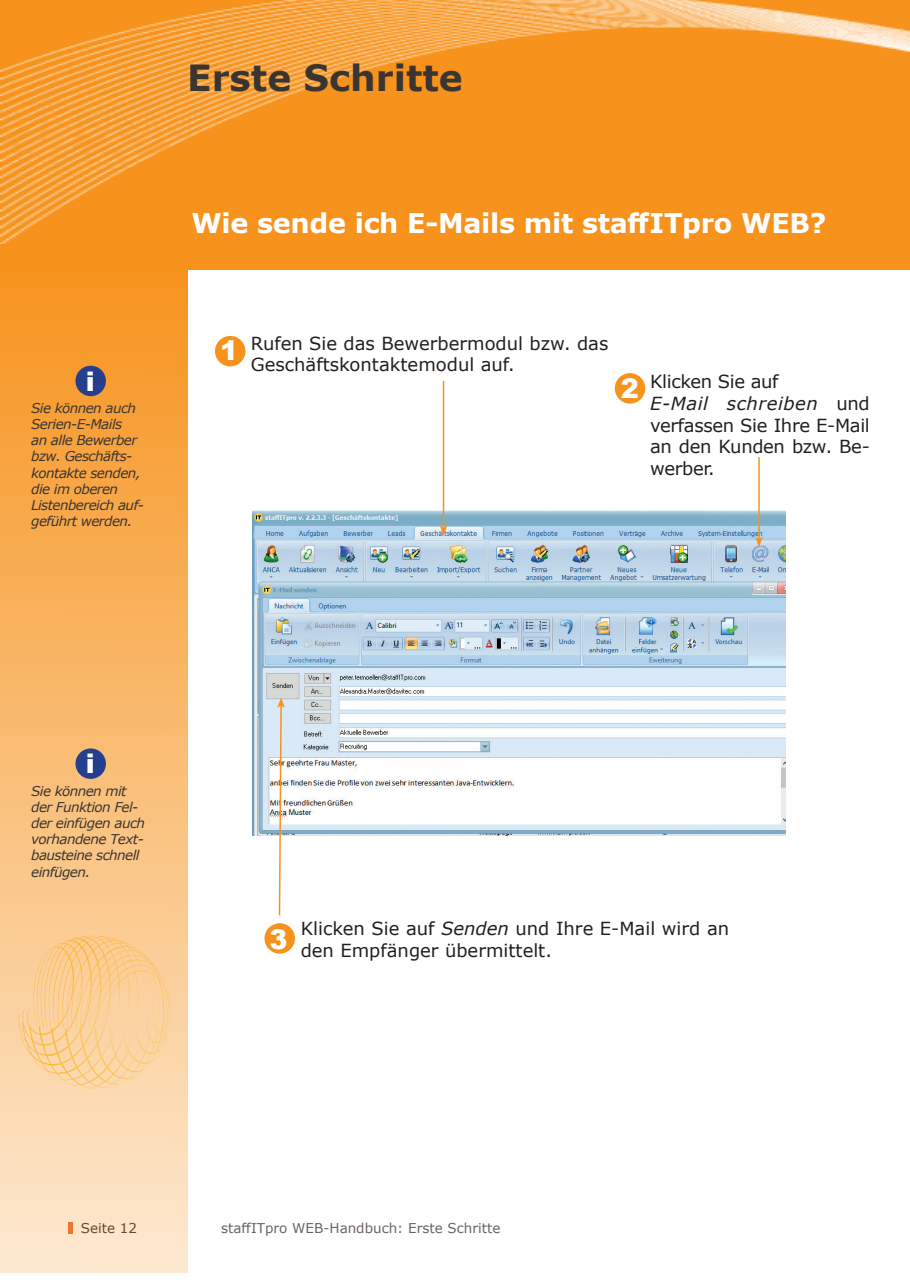
<style>
.page{position:relative;width:910px;height:1280px;background:#fff}
.page>*{position:absolute;margin:0;border:0;box-sizing:border-box;transform-origin:0 0}
.t1{font:700 36px "Verdana";color:#3b3532}
.t2{font:700 27px "Verdana";letter-spacing:-.01em;color:#fff}
.t3{font:900 27px "Arial";color:#fff}
.t4{font:18px/21.6px "Verdana";color:#231f20}
.t5{font:18px/21.6px "Verdana";letter-spacing:-.02em;color:#231f20}
.t6{font:italic 13.5px/16.2px "Verdana";letter-spacing:-.04em;color:#3b3532}
.t7{font:13.5px "Verdana";color:#6b6360}
.t8{font:13.5px "Verdana";color:#3b3532}
.s1{font-family:"Arial";font-weight:900;font-size:27px;color:#fff}
.s2{font-style:italic}
</style>
<div class="page">
<div style="left:1px;top:0;width:909px;height:269px;background:#f7931d"></div>
<img style="left:0;top:0;width:910px;height:244px">
<div style="left:0;top:259px;width:187px;height:1014px;background:linear-gradient(to bottom,#f6931d,#fde8ce)"></div>
<div style="left:0;top:1205px;width:23px;height:71px;background:#fde6cc"></div>
<div style="left:215px;top:336px;width:30px;height:30px;background:#f7931d;border-radius:50%"></div>
<div style="left:75px;top:366px;width:31px;height:30px;background:#253f8e;border-radius:50%"></div>
<div style="left:75px;top:748px;width:31px;height:31px;background:#253f8e;border-radius:50%"></div>
<div style="left:615px;top:373px;width:30px;height:31px;background:#f7931d;border-radius:50%"></div>
<img style="left:252px;top:472px;width:534px;height:364px">
<hr style="left:443px;top:381px;width:1px;height:147px;background:#f7931d">
<svg style="left:440px;top:525px;width:7px;height:11px"></svg>
<svg style="left:277px;top:697px;width:8px;height:219px"></svg>
<div style="left:264px;top:923px;width:31px;height:31px;background:#f7931d;border-radius:50%"></div>
<hr style="left:758px;top:457px;width:2px;height:82px;background:#f7931d">
<svg style="left:755px;top:537px;width:8px;height:10px"></svg>
<h1 class="t1" style="left:187px;top:53px;width:277px">Erste Schritte</h1>
<h2 class="t3" style="left:86px;top:361px;width:10px">i</h2>
<p class="t6" style="left:31px;top:400px;width:114px">Sie können auch<br>Serien-E-Mails<br>an alle Bewerber bzw. Geschäfts&shy;kontakte senden, die im oberen<br>Listenbereich auf&shy;geführt werden.</p>
<h2 class="t2" style="left:191px;top:204px;width:637px">Wie sende ich E-Mails mit staffITpro WEB?</h2>
<h2 class="t3" style="left:220px;top:330px;width:20px">1</h2>
<h3 class="t4" style="left:251px;top:332px;width:359px">Rufen Sie das Bewerbermodul bzw. das<br>Geschäftskontaktemodul auf.</h3>
<h3 class="t5" style="left:650px;top:371px;width:221px;text-indent:-29px"><span class="s1">2</span> Klicken Sie auf<br><span class="s2">E-Mail schreiben</span> und verfassen Sie Ihre E-Mail an den Kunden bzw. Be&shy;werber.</h3>
<h2 class="t3" style="left:86px;top:744px;width:10px">i</h2>
<p class="t6" style="left:31px;top:782px;width:115px">Sie können mit der Funktion Fel&shy;der einfügen auch vorhandene Text&shy;bausteine schnell einfügen.</p>
<h3 class="t4" style="left:270px;top:918px;width:461px;text-indent:31px">Klicken Sie auf <span class="s2">Senden</span> und Ihre E-Mail wird an<br><sup>3</sup> den Empfänger übermittelt.</h3>
<p class="t8" style="left:81px;top:1219px;width:58px">Seite 12</p>
<p class="t7" style="left:221px;top:1219px;width:281px">staffITpro WEB-Handbuch: Erste Schritte</p>
</div>
